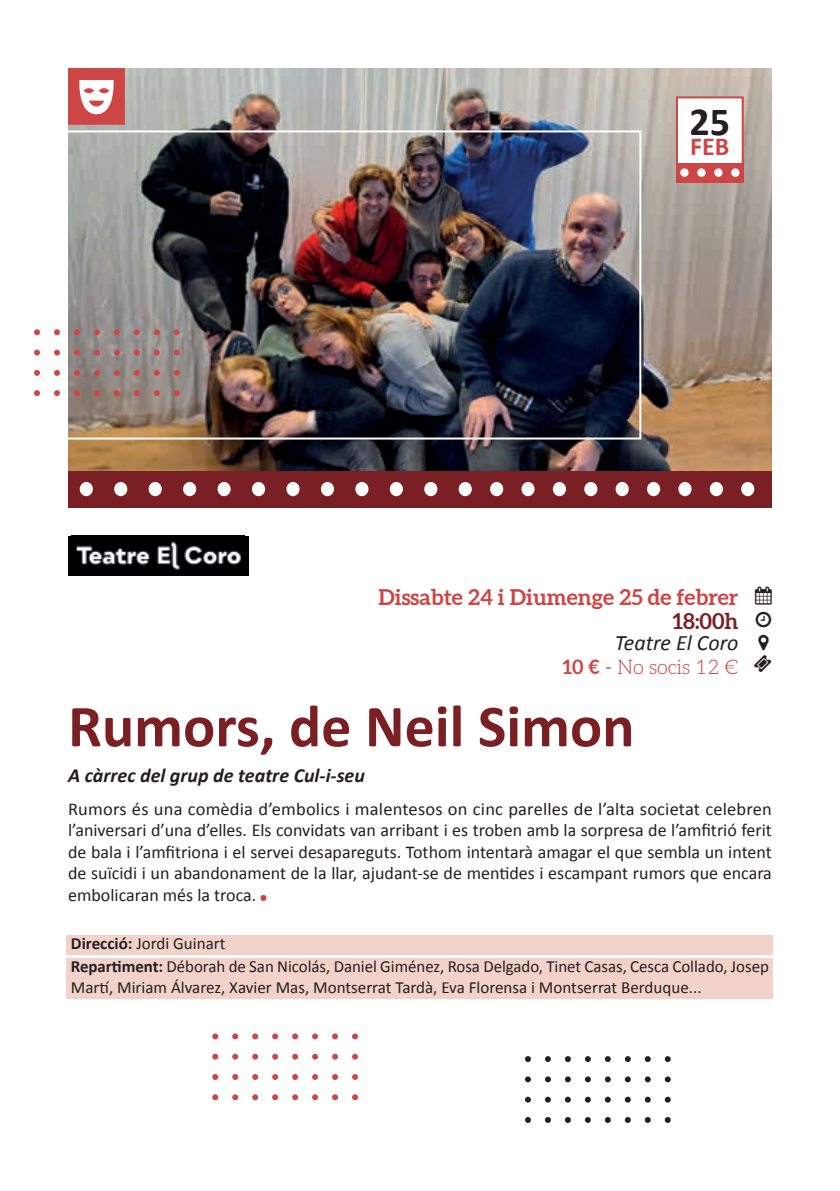
<style>
.page{position:relative;width:840px;height:1191px;background:#fff}
.page>*{position:absolute;margin:0;border:0;box-sizing:border-box;transform-origin:0 0}
.t1{font:700 60px "Calibri";color:#7a2025}
.t2{font:700 40px "Calibri";color:#231f20}
.t3{font:700 26px "Calibri";color:#cd4545}
.t4{font:700 22px "Aleo";color:#cd4545}
.t5{font:italic 22px "Calibri";color:#231f20}
.t6{font:700 22px "Aleo";color:#7a2025}
.t7{font:italic 700 20px "Calibri";color:#231f20}
.t8{font:300 20px "Aleo";color:#cd4545}
.t9{font:18px/21.6px "Calibri";color:#231f20;text-align:justify}
.t10{font:17px/23.2px "Calibri";color:#231f20}
.s1{font-weight:700}
.s2{color:#231f20}
</style>
<div class="page">
<img style="left:68px;top:68px;width:703px;height:403px">
<div style="left:675px;top:96px;width:68px;height:87px;background:#fff;border:2px solid #cd4545"></div>
<div style="left:675px;top:163px;width:68px;height:20px;background:#cd4545"></div>
<svg style="left:730px;top:168px;width:9px;height:9px"></svg>
<svg style="left:713px;top:168px;width:9px;height:9px"></svg>
<svg style="left:696px;top:168px;width:9px;height:9px"></svg>
<svg style="left:679px;top:168px;width:9px;height:9px"></svg>
<div style="left:68px;top:471px;width:703px;height:36px;background:#7a2025"></div>
<div style="left:458px;top:482px;width:13px;height:14px;background:#fff;border-radius:50%"></div>
<div style="left:424px;top:482px;width:13px;height:14px;background:#fff;border-radius:50%"></div>
<div style="left:389px;top:482px;width:13px;height:14px;background:#fff;border-radius:50%"></div>
<div style="left:355px;top:482px;width:13px;height:14px;background:#fff;border-radius:50%"></div>
<div style="left:321px;top:482px;width:13px;height:14px;background:#fff;border-radius:50%"></div>
<div style="left:286px;top:482px;width:13px;height:14px;background:#fff;border-radius:50%"></div>
<div style="left:252px;top:482px;width:13px;height:14px;background:#fff;border-radius:50%"></div>
<div style="left:217px;top:482px;width:13px;height:14px;background:#fff;border-radius:50%"></div>
<div style="left:183px;top:482px;width:13px;height:14px;background:#fff;border-radius:50%"></div>
<div style="left:148px;top:482px;width:14px;height:14px;background:#fff;border-radius:50%"></div>
<div style="left:114px;top:482px;width:13px;height:14px;background:#fff;border-radius:50%"></div>
<div style="left:80px;top:482px;width:13px;height:14px;background:#fff;border-radius:50%"></div>
<div style="left:490px;top:482px;width:13px;height:14px;background:#fff;border-radius:50%"></div>
<div style="left:521px;top:482px;width:13px;height:14px;background:#fff;border-radius:50%"></div>
<div style="left:552px;top:482px;width:13px;height:14px;background:#fff;border-radius:50%"></div>
<div style="left:584px;top:482px;width:13px;height:14px;background:#fff;border-radius:50%"></div>
<div style="left:615px;top:482px;width:13px;height:14px;background:#fff;border-radius:50%"></div>
<div style="left:646px;top:482px;width:13px;height:14px;background:#fff;border-radius:50%"></div>
<div style="left:678px;top:482px;width:13px;height:14px;background:#fff;border-radius:50%"></div>
<div style="left:709px;top:482px;width:13px;height:14px;background:#fff;border-radius:50%"></div>
<div style="left:740px;top:482px;width:13px;height:14px;background:#fff;border-radius:50%"></div>
<svg style="left:260px;top:895px;width:6px;height:6px"></svg>
<svg style="left:525px;top:1056px;width:5px;height:6px"></svg>
<svg style="left:545px;top:1056px;width:5px;height:6px"></svg>
<svg style="left:565px;top:1056px;width:5px;height:6px"></svg>
<svg style="left:584px;top:1056px;width:6px;height:6px"></svg>
<svg style="left:604px;top:1056px;width:6px;height:6px"></svg>
<svg style="left:624px;top:1056px;width:6px;height:6px"></svg>
<svg style="left:644px;top:1056px;width:6px;height:6px"></svg>
<svg style="left:664px;top:1056px;width:6px;height:6px"></svg>
<svg style="left:525px;top:1076px;width:5px;height:6px"></svg>
<svg style="left:545px;top:1076px;width:5px;height:6px"></svg>
<svg style="left:564px;top:1076px;width:6px;height:6px"></svg>
<svg style="left:584px;top:1076px;width:6px;height:6px"></svg>
<svg style="left:604px;top:1076px;width:6px;height:6px"></svg>
<svg style="left:624px;top:1076px;width:6px;height:6px"></svg>
<svg style="left:644px;top:1076px;width:6px;height:6px"></svg>
<svg style="left:664px;top:1076px;width:6px;height:6px"></svg>
<svg style="left:525px;top:1096px;width:5px;height:6px"></svg>
<svg style="left:545px;top:1096px;width:5px;height:6px"></svg>
<svg style="left:565px;top:1096px;width:5px;height:6px"></svg>
<svg style="left:584px;top:1096px;width:6px;height:6px"></svg>
<svg style="left:604px;top:1096px;width:6px;height:6px"></svg>
<svg style="left:624px;top:1096px;width:6px;height:6px"></svg>
<svg style="left:644px;top:1096px;width:6px;height:6px"></svg>
<svg style="left:664px;top:1096px;width:6px;height:6px"></svg>
<svg style="left:525px;top:1117px;width:5px;height:6px"></svg>
<svg style="left:545px;top:1117px;width:5px;height:6px"></svg>
<svg style="left:565px;top:1117px;width:5px;height:6px"></svg>
<svg style="left:584px;top:1117px;width:6px;height:6px"></svg>
<svg style="left:604px;top:1117px;width:6px;height:6px"></svg>
<svg style="left:624px;top:1117px;width:6px;height:6px"></svg>
<svg style="left:644px;top:1117px;width:6px;height:6px"></svg>
<svg style="left:664px;top:1117px;width:6px;height:6px"></svg>
<svg style="left:212px;top:1033px;width:6px;height:6px"></svg>
<svg style="left:232px;top:1033px;width:6px;height:6px"></svg>
<svg style="left:252px;top:1033px;width:6px;height:6px"></svg>
<svg style="left:272px;top:1033px;width:6px;height:6px"></svg>
<svg style="left:292px;top:1033px;width:6px;height:6px"></svg>
<svg style="left:312px;top:1033px;width:6px;height:6px"></svg>
<svg style="left:332px;top:1033px;width:6px;height:6px"></svg>
<svg style="left:352px;top:1033px;width:6px;height:6px"></svg>
<svg style="left:212px;top:1053px;width:6px;height:6px"></svg>
<svg style="left:232px;top:1053px;width:6px;height:6px"></svg>
<svg style="left:252px;top:1053px;width:6px;height:6px"></svg>
<svg style="left:272px;top:1053px;width:6px;height:6px"></svg>
<svg style="left:292px;top:1053px;width:6px;height:6px"></svg>
<svg style="left:312px;top:1053px;width:6px;height:6px"></svg>
<svg style="left:332px;top:1053px;width:6px;height:6px"></svg>
<svg style="left:352px;top:1053px;width:6px;height:6px"></svg>
<svg style="left:212px;top:1074px;width:6px;height:6px"></svg>
<svg style="left:232px;top:1074px;width:6px;height:6px"></svg>
<svg style="left:252px;top:1074px;width:6px;height:6px"></svg>
<svg style="left:272px;top:1074px;width:6px;height:6px"></svg>
<svg style="left:292px;top:1074px;width:6px;height:6px"></svg>
<svg style="left:312px;top:1074px;width:6px;height:6px"></svg>
<svg style="left:332px;top:1074px;width:6px;height:6px"></svg>
<svg style="left:352px;top:1074px;width:6px;height:6px"></svg>
<svg style="left:212px;top:1094px;width:6px;height:6px"></svg>
<svg style="left:232px;top:1094px;width:6px;height:6px"></svg>
<svg style="left:252px;top:1094px;width:6px;height:6px"></svg>
<svg style="left:272px;top:1094px;width:6px;height:6px"></svg>
<svg style="left:292px;top:1094px;width:6px;height:6px"></svg>
<svg style="left:312px;top:1094px;width:6px;height:6px"></svg>
<svg style="left:332px;top:1094px;width:6px;height:6px"></svg>
<svg style="left:352px;top:1094px;width:6px;height:6px"></svg>
<div style="left:68px;top:68px;width:57px;height:57px;background:#cd4545;border:2px solid #cd4545"></div>
<svg style="left:79px;top:80px;width:35px;height:34px"></svg>
<div style="left:84px;top:88px;width:10px;height:5px;background:#cd4545;border-radius:50%"></div>
<div style="left:99px;top:88px;width:10px;height:5px;background:#cd4545;border-radius:50%"></div>
<div style="left:68px;top:535px;width:180px;height:40px;background:#000001"></div>
<img style="left:76px;top:541px;width:165px;height:29px">
<svg style="left:34px;top:329px;width:6px;height:6px"></svg>
<svg style="left:54px;top:329px;width:6px;height:6px"></svg>
<svg style="left:74px;top:329px;width:6px;height:6px"></svg>
<svg style="left:94px;top:329px;width:6px;height:6px"></svg>
<svg style="left:114px;top:329px;width:6px;height:6px"></svg>
<svg style="left:134px;top:329px;width:6px;height:6px"></svg>
<svg style="left:154px;top:329px;width:6px;height:6px"></svg>
<svg style="left:174px;top:329px;width:6px;height:6px"></svg>
<svg style="left:34px;top:349px;width:6px;height:6px"></svg>
<svg style="left:54px;top:349px;width:6px;height:6px"></svg>
<svg style="left:74px;top:349px;width:6px;height:6px"></svg>
<svg style="left:94px;top:349px;width:6px;height:6px"></svg>
<svg style="left:114px;top:349px;width:6px;height:6px"></svg>
<svg style="left:134px;top:349px;width:6px;height:6px"></svg>
<svg style="left:154px;top:349px;width:6px;height:6px"></svg>
<svg style="left:174px;top:349px;width:6px;height:6px"></svg>
<svg style="left:34px;top:370px;width:6px;height:6px"></svg>
<svg style="left:54px;top:370px;width:6px;height:6px"></svg>
<svg style="left:74px;top:370px;width:6px;height:6px"></svg>
<svg style="left:94px;top:370px;width:6px;height:6px"></svg>
<svg style="left:114px;top:370px;width:6px;height:6px"></svg>
<svg style="left:134px;top:370px;width:6px;height:6px"></svg>
<svg style="left:154px;top:370px;width:6px;height:6px"></svg>
<svg style="left:174px;top:370px;width:6px;height:6px"></svg>
<svg style="left:34px;top:390px;width:6px;height:6px"></svg>
<svg style="left:54px;top:390px;width:6px;height:6px"></svg>
<svg style="left:74px;top:390px;width:6px;height:6px"></svg>
<svg style="left:94px;top:390px;width:6px;height:6px"></svg>
<svg style="left:114px;top:390px;width:6px;height:6px"></svg>
<svg style="left:134px;top:390px;width:6px;height:6px"></svg>
<svg style="left:154px;top:390px;width:6px;height:6px"></svg>
<svg style="left:174px;top:390px;width:6px;height:6px"></svg>
<div style="left:67px;top:935px;width:705px;height:19px;background:#f3d3c9"></div>
<div style="left:67px;top:958px;width:705px;height:40px;background:#f3d3c9"></div>
<div style="left:62px;top:130px;width:579px;height:309px;border:2px solid #fff"></div>
<h2 class="t2" style="left:689px;top:96px;width:42px">25</h2>
<h3 class="t3" style="left:689px;top:130px;width:41px">FEB</h3>
<p class="t4" style="left:378px;top:583px;width:361px">Dissabte 24 i Diumenge 25 de febrer</p>
<p class="t6" style="left:672px;top:607px;width:67px">18:00h</p>
<p class="t5" style="left:614px;top:629px;width:125px">Teatre El Coro</p>
<p class="t8" style="left:562px;top:651px;width:177px"><span class="s1">10 €</span> <span class="s2">-</span> No socis 12 €</p>
<h1 class="t1" style="left:68px;top:688px;width:567px">Rumors, de Neil Simon</h1>
<p class="t7" style="left:68px;top:762px;width:298px">A càrrec del grup de teatre Cul-i-seu</p>
<p class="t9" style="left:68px;top:797px;width:705px">Rumors és una comèdia d’embolics i malentesos on cinc parelles de l’alta societat celebren l’aniversari d’una d’elles. Els convidats van arribant i es troben amb la sorpresa de l’amfitrió ferit de bala i l’amfitriona i el servei desapareguts. Tothom intentarà amagar el que sembla un intent de suïcidi i un abandonament de la llar, ajudant-se de mentides i escampant rumors que encara embolicaran més la troca.</p>
<p class="t10" style="left:71px;top:931px;width:699px"><span class="s1">Direcció:</span> Jordi Guinart<br><span class="s1">Repartiment:</span> Déborah de San Nicolás, Daniel Giménez, Rosa Delgado, Tinet Casas, Cesca Collado, Josep</p>
<p class="t10" style="left:71px;top:974px;width:632px">Martí, Miriam Álvarez, Xavier Mas, Montserrat Tardà, Eva Florensa i Montserrat Berduque...</p>
</div>
